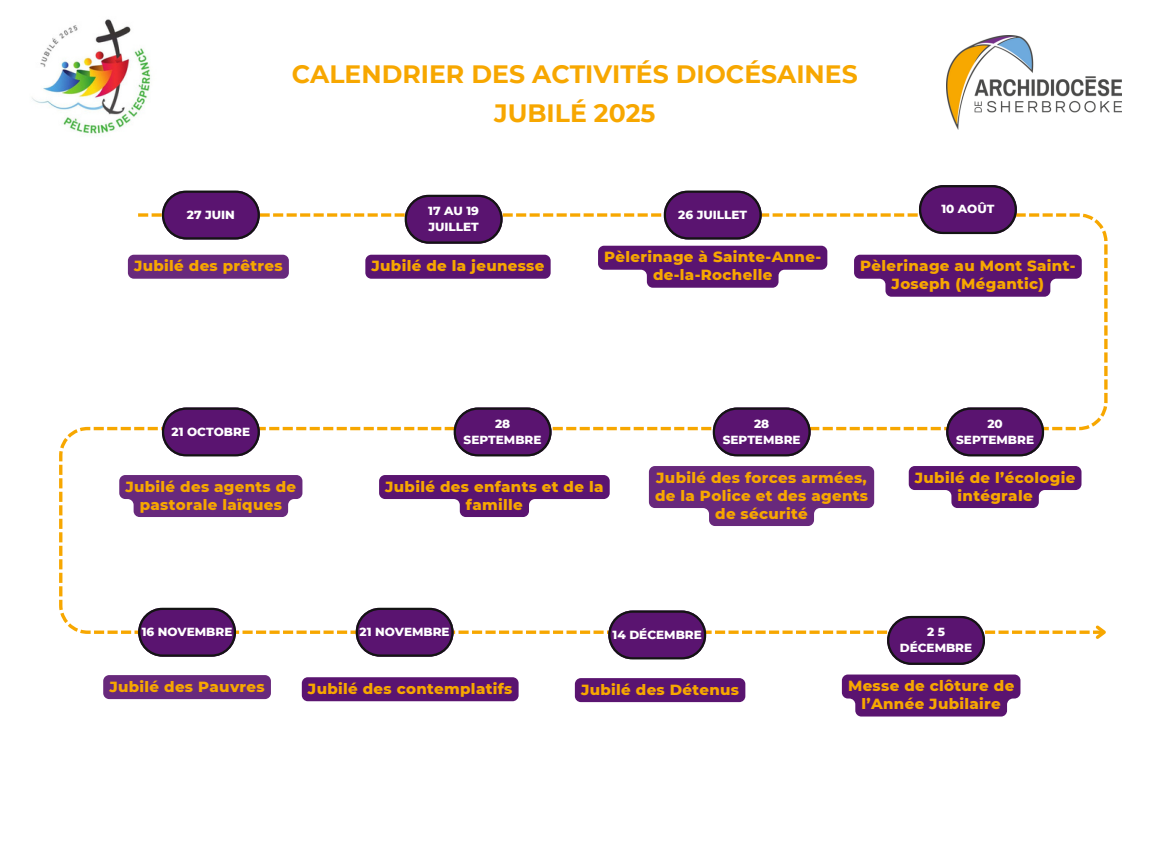
<style>
.page{position:relative;width:1152px;height:864px;background:#fff}
.page>*{position:absolute;margin:0;border:0;box-sizing:border-box;transform-origin:0 0}
.t1{font:700 25.05px "Montserrat";color:#f7a700}
.t2{font:800 15px/18px "Montserrat";letter-spacing:.02em;color:#f7a700;text-align:center}
.t3{font:800 12px/15.8px "Montserrat";color:#fff;text-align:center}
</style>
<div class="page">
<svg style="left:59px;top:213px;width:1049px;height:421px"></svg>
<svg style="left:1093px;top:622px;width:15px;height:17px"></svg>
<img style="left:32px;top:19px;width:119px;height:115px">
<img style="left:946px;top:35px;width:176px;height:95px">
<svg style="left:854px;top:255px;width:228px;height:42px;background:#6f3282"></svg>
<div style="left:365px;top:255px;width:186px;height:24px;background:#5a1470;border-radius:6px"></div>
<div style="left:128px;top:255px;width:161px;height:24px;background:#68297c;border-radius:6px"></div>
<svg style="left:909px;top:466px;width:173px;height:42px"></svg>
<svg style="left:649px;top:466px;width:225px;height:60px"></svg>
<svg style="left:379px;top:475px;width:231px;height:42px"></svg>
<svg style="left:598px;top:246px;width:229px;height:42px"></svg>
<svg style="left:162px;top:191px;width:98px;height:49px;background:#632d75"></svg>
<svg style="left:405px;top:195px;width:98px;height:49px;background:#632c74"></svg>
<svg style="left:664px;top:191px;width:98px;height:49px;background:#642d75"></svg>
<svg style="left:919px;top:185px;width:98px;height:49px;background:#632c74"></svg>
<svg style="left:946px;top:408px;width:98px;height:48px;background:#622a74"></svg>
<svg style="left:713px;top:408px;width:98px;height:48px;background:#622a74"></svg>
<svg style="left:454px;top:408px;width:98px;height:48px;background:#622a74"></svg>
<svg style="left:162px;top:408px;width:98px;height:48px;background:#622a74"></svg>
<svg style="left:119px;top:475px;width:183px;height:42px;background:#723885"></svg>
<svg style="left:138px;top:608px;width:98px;height:49px;background:#632c74"></svg>
<div style="left:103px;top:675px;width:168px;height:24px;background:#68297c;border-radius:6px"></div>
<svg style="left:356px;top:608px;width:98px;height:49px;background:#632c74"></svg>
<div style="left:302px;top:677px;width:217px;height:24px;background:#5a1470;border-radius:6px"></div>
<svg style="left:608px;top:610px;width:98px;height:49px;background:#632d75"></svg>
<div style="left:575px;top:678px;width:170px;height:24px;background:#5a1470;border-radius:6px"></div>
<svg style="left:887px;top:616px;width:98px;height:49px;background:#632c74"></svg>
<svg style="left:842px;top:675px;width:178px;height:42px;background:#66267b"></svg>
<p class="t1" style="left:292px;top:59px;width:567px">CALENDRIER DES ACTIVITÉS DIOCÉSAINES</p>
<p class="t1" style="left:494px;top:98px;width:163px">JUBILÉ 2025</p>
<h2 class="t3" style="left:187px;top:206px;width:50px">27 JUIN</h2>
<h2 class="t3" style="left:428px;top:203px;width:52px;text-align:left">17 AU 19<br>JUILLET</h2>
<h2 class="t3" style="left:678px;top:206px;width:70px">26 JUILLET</h2>
<p class="t3" style="left:941px;top:201px;width:55px">10 AOÛT</p>
<p class="t2" style="left:134px;top:257px;width:150px">Jubilé des prêtres</p>
<p class="t2" style="left:372px;top:257px;width:174px">Jubilé de la jeunesse</p>
<h2 class="t3" style="left:172px;top:423px;width:80px">21 OCTOBRE</h2>
<p class="t3" style="left:464px;top:416px;width:79px">28<br>SEPTEMBRE</p>
<p class="t2" style="left:604px;top:248px;width:218px">Pèlerinage à Sainte-Anne&shy;de-la-Rochelle</p>
<h1 class="t2" style="left:860px;top:257px;width:217px">Pèlerinage au Mont Saint-<br>Joseph (Mégantic)</h1>
<p class="t3" style="left:723px;top:416px;width:79px">28<br>SEPTEMBRE</p>
<p class="t3" style="left:956px;top:416px;width:79px">20<br>SEPTEMBRE</p>
<h2 class="t2" style="left:125px;top:477px;width:172px">Jubilé des agents de pastorale laïques</h2>
<p class="t2" style="left:385px;top:477px;width:220px">Jubilé des enfants et de la famille</p>
<p class="t2" style="left:655px;top:468px;width:214px">Jubilé des forces armées, de la Police et des agents de sécurité</p>
<p class="t2" style="left:915px;top:468px;width:162px">Jubilé de l’écologie intégrale</p>
<h2 class="t3" style="left:142px;top:624px;width:92px">16 NOVEMBRE</h2>
<p class="t2" style="left:109px;top:677px;width:157px">Jubilé des Pauvres</p>
<p class="t3" style="left:360px;top:624px;width:92px">21 NOVEMBRE</p>
<p class="t2" style="left:308px;top:679px;width:206px">Jubilé des contemplatifs</p>
<h2 class="t3" style="left:613px;top:626px;width:91px">14 DÉCEMBRE</h2>
<h2 class="t2" style="left:581px;top:680px;width:160px">Jubilé des Détenus</h2>
<p class="t3" style="left:900px;top:624px;width:74px">2 5<br>DÉCEMBRE</p>
<h2 class="t2" style="left:848px;top:677px;width:168px">Messe de clôture de l’Année Jubilaire</h2>
</div>
